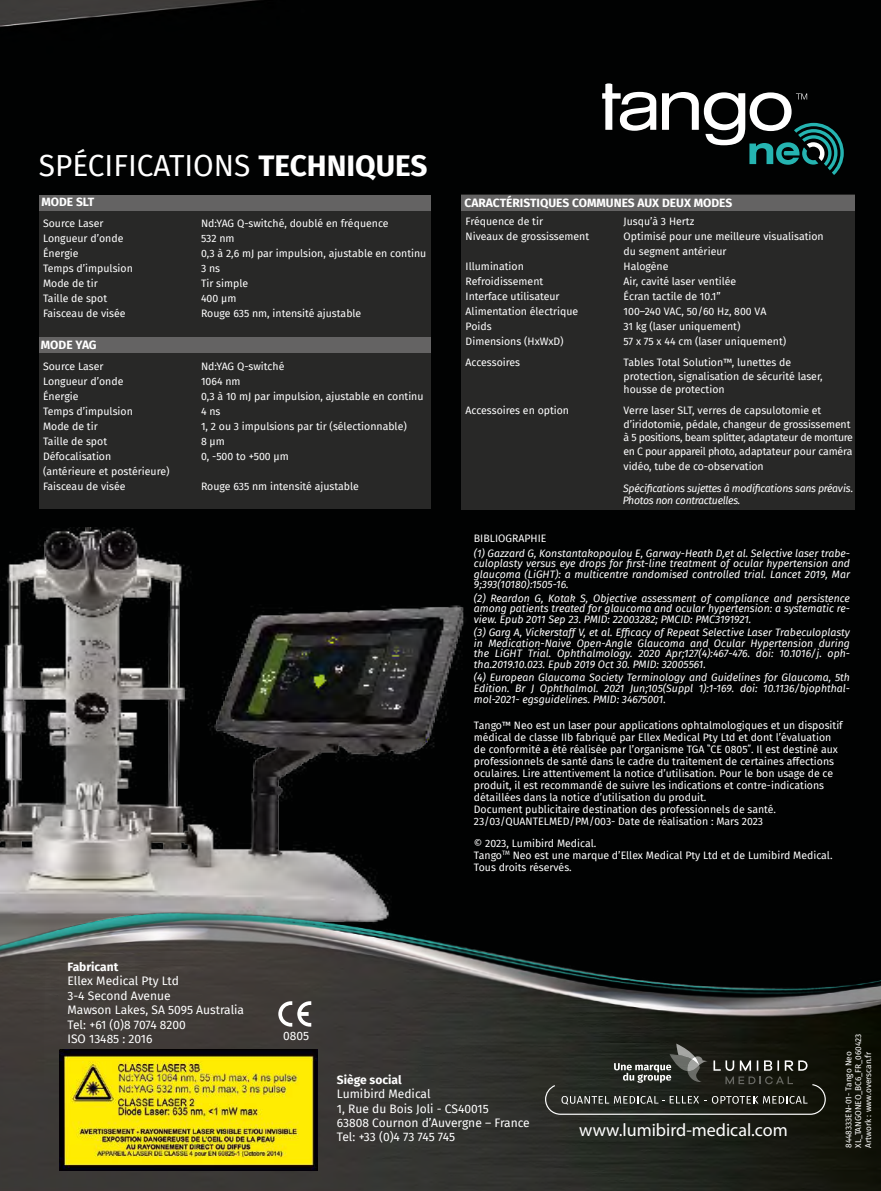
<style>
.page{position:relative;width:881px;height:1191px;background:#fff}
.page>*{position:absolute;margin:0;border:0;box-sizing:border-box;transform-origin:0 0}
.t1{font:29.85px "Fira Sans";color:#fff}
.t2{font:18px "Myriad Pro";color:#fff}
.t3{font:12px/14.4px "Fira Sans";color:#fff}
.t4{font:700 12px "Fira Sans";color:#fff}
.t5{font:10.5px/12px "Fira Sans";color:#fff}
.t6{font:italic 10.5px/10.5px "Fira Sans";color:#fff;text-align:justify}
.t7{font:italic 10.5px/12px "Fira Sans";letter-spacing:-.03em;color:#fff}
.t8{font:8.25px/9.9px "Fira Sans";color:#fff}
.s1{font-weight:700}
</style>
<div class="page">
<div style="left:0;top:0;width:880px;height:849px;background:#010202"></div>
<svg style="left:602px;top:83px;width:241px;height:92px;background:#2d3737"></svg>
<div style="left:39px;top:196px;width:391px;height:313px;background:#282827"></div>
<div style="left:461px;top:195px;width:393px;height:315px;background:#282827"></div>
<img style="left:0;top:527px;width:492px;height:322px">
<img style="left:0;top:849px;width:880px;height:342px">
<div style="left:39px;top:337px;width:391px;height:15px;background:#646363"></div>
<div style="left:39px;top:195px;width:391px;height:15px;background:#646363"></div>
<div style="left:461px;top:195px;width:393px;height:15px;background:#646363"></div>
<img style="left:59px;top:1049px;width:258px;height:121px">
<svg style="left:278px;top:1001px;width:33px;height:25px"></svg>
<svg style="left:545px;top:1043px;width:280px;height:71px;background:#30332c"></svg>
<h1 class="t1" style="left:39px;top:143px;width:390px">SPÉCIFICATIONS <span class="s1">TECHNIQUES</span></h1>
<p class="t5" style="left:43px;top:193px;width:62px;line-height:19.5px">Énerg<br>Source Laser</p>
<p class="t4" style="left:41px;top:192px;width:54px">MODE SLT</p>
<p class="t5" style="left:201px;top:217px;width:189px">Nd:YAG Q-switché, doublé en fréquence</p>
<p class="t5" style="left:43px;top:232px;width:82px">Longueur d’onde</p>
<p class="t5" style="left:201px;top:232px;width:35px">532 nm</p>
<p class="t5" style="left:43px;top:247px;width:37px">Énergie</p>
<p class="t5" style="left:201px;top:247px;width:227px">0,3 à 2,6 mJ par impulsion, ajustable en continu</p>
<p class="t5" style="left:43px;top:262px;width:91px">Temps d’impulsion</p>
<p class="t5" style="left:201px;top:262px;width:21px">3 ns</p>
<p class="t5" style="left:43px;top:277px;width:56px">Mode de tir</p>
<p class="t5" style="left:201px;top:277px;width:49px">Tir simple</p>
<p class="t5" style="left:43px;top:292px;width:66px">Taille de spot</p>
<p class="t5" style="left:201px;top:292px;width:37px">400 μm</p>
<p class="t5" style="left:43px;top:307px;width:84px">Faisceau de visée</p>
<p class="t5" style="left:201px;top:307px;width:162px">Rouge 635 nm, intensité ajustable</p>
<p class="t4" style="left:41px;top:335px;width:57px">MODE YAG</p>
<p class="t5" style="left:43px;top:360px;width:62px">Source Laser</p>
<p class="t5" style="left:201px;top:360px;width:85px">Nd:YAG Q-switché</p>
<p class="t5" style="left:43px;top:375px;width:82px">Longueur d’onde</p>
<p class="t5" style="left:201px;top:375px;width:41px">1064 nm</p>
<p class="t5" style="left:43px;top:390px;width:37px">Énergie</p>
<p class="t5" style="left:201px;top:390px;width:224px">0,3 à 10 mJ par impulsion, ajustable en continu</p>
<p class="t5" style="left:43px;top:405px;width:91px">Temps d’impulsion</p>
<p class="t5" style="left:201px;top:405px;width:21px">4 ns</p>
<p class="t5" style="left:43px;top:420px;width:56px">Mode de tir</p>
<p class="t5" style="left:201px;top:420px;width:207px">1, 2 ou 3 impulsions par tir (sélectionnable)</p>
<p class="t5" style="left:43px;top:435px;width:66px">Taille de spot</p>
<p class="t5" style="left:201px;top:435px;width:25px">8 μm</p>
<p class="t5" style="left:43px;top:450px;width:70px">Défocalisation</p>
<p class="t5" style="left:201px;top:450px;width:89px">0, -500 to +500 μm</p>
<p class="t5" style="left:43px;top:463px;width:128px;line-height:15px">(antérieure et postérieure)<br>Faisceau de visée</p>
<p class="t5" style="left:201px;top:480px;width:159px">Rouge 635 nm intensité ajustable</p>
<p class="t4" style="left:464px;top:193px;width:269px">CARACTÉRISTIQUES COMMUNES AUX DEUX MODES</p>
<p class="t5" style="left:465px;top:215px;width:79px">Fréquence de tir</p>
<p class="t5" style="left:623px;top:215px;width:72px">Jusqu’à 3 Hertz</p>
<p class="t5" style="left:465px;top:230px;width:125px">Niveaux de grossissement</p>
<p class="t5" style="left:623px;top:229px;width:202px;line-height:15px">Optimisé pour une meilleure visualisation du segment antérieur</p>
<p class="t5" style="left:465px;top:260px;width:60px">Illumination</p>
<p class="t5" style="left:623px;top:260px;width:46px">Halogène</p>
<p class="t5" style="left:465px;top:275px;width:79px">Refroidissement</p>
<p class="t5" style="left:623px;top:275px;width:114px">Air, cavité laser ventilée</p>
<p class="t5" style="left:465px;top:290px;width:95px">Interface utilisateur</p>
<p class="t5" style="left:623px;top:290px;width:99px">Écran tactile de 10.1”</p>
<p class="t5" style="left:465px;top:305px;width:114px">Alimentation électrique</p>
<p class="t5" style="left:623px;top:305px;width:144px">100–240 VAC, 50/60 Hz, 800 VA</p>
<p class="t5" style="left:465px;top:320px;width:28px">Poids</p>
<p class="t5" style="left:623px;top:320px;width:118px">31 kg (laser uniquement)</p>
<p class="t5" style="left:465px;top:335px;width:99px">Dimensions (HxWxD)</p>
<p class="t5" style="left:623px;top:335px;width:164px">57 x 75 x 44 cm (laser uniquement)</p>
<p class="t5" style="left:465px;top:356px;width:56px">Accessoires</p>
<p class="t5" style="left:623px;top:356px;width:200px;line-height:13.5px">Tables Total Solution™, lunettes de protection, signalisation de sécurité laser, housse de protection</p>
<p class="t5" style="left:465px;top:404px;width:105px">Accessoires en option</p>
<p class="t5" style="left:623px;top:404px;width:231px;line-height:13.5px">Verre laser SLT, verres de capsulotomie et d’iridotomie, pédale, changeur de grossissement à 5 positions, beam splitter, adaptateur de monture en C pour appareil photo, adaptateur pour caméra</p>
<p class="t5" style="left:623px;top:460px;width:141px">vidéo, tube de co-observation</p>
<p class="t7" style="left:622px;top:481px;width:232px">Spécifications sujettes à modifications sans préavis.<br>Photos non contractuelles.</p>
<p class="t5" style="left:473px;top:532px;width:74px">BIBLIOGRAPHIE</p>
<p class="t6" style="left:473px;top:548px;width:377px">(1) Gazzard G, Konstantakopoulou E, Garway-Heath D,et al. Selective laser trabe&shy;culoplasty versus eye drops for first-line treatment of ocular hypertension and glaucoma (LiGHT): a multicentre randomised controlled trial. Lancet 2019, Mar 9;393(10180):1505-16.</p>
<p class="t6" style="left:473px;top:593px;width:377px">(2) Reardon G, Kotak S, Objective assessment of compliance and persistence among patients treated for glaucoma and ocular hypertension: a systematic re&shy;view. Epub 2011 Sep 23. PMID: 22003282; PMCID: PMC3191921.</p>
<p class="t6" style="left:473px;top:627px;width:377px">(3) Garg A, Vickerstaff V, et al. Efficacy of Repeat Selective Laser Trabeculoplasty in Medication-Naive Open-Angle Glaucoma and Ocular Hypertension during the LiGHT Trial. Ophthalmology. 2020 Apr;127(4):467-476. doi: 10.1016/j. oph&shy;tha.2019.10.023. Epub 2019 Oct 30. PMID: 32005561.</p>
<p class="t6" style="left:473px;top:672px;width:377px">(4) European Glaucoma Society Terminology and Guidelines for Glaucoma, 5th Edition. Br J Ophthalmol. 2021 Jun;105(Suppl 1):1-169. doi: 10.1136/bjophthal&shy;mol-2021- egsguidelines. PMID: 34675001.</p>
<p class="t5" style="left:473px;top:719px;width:370px">Tango™ Neo est un laser pour applications ophtalmologiques et un dispositif médical de classe IIb fabriqué par Ellex Medical Pty Ltd et dont l’évaluation de conformité a été réalisée par l’organisme TGA ῝CE 0805῎. Il est destiné aux professionnels de santé dans le cadre du traitement de certaines affections oculaires. Lire attentivement la notice d’utilisation. Pour le bon usage de ce produit, il est recommandé de suivre les indications et contre-indications détaillées dans la notice d’utilisation du produit.<br>Document publicitaire destination des professionnels de santé.<br>23/03/QUANTELMED/PM/003- Date de réalisation : Mars 2023</p>
<p class="t5" style="left:473px;top:837px;width:360px">© 2023, Lumibird Medical.<br>Tango<sup>TM</sup> Neo est une marque d’Ellex Medical Pty Ltd et de Lumibird Medical.<br>Tous droits réservés.</p>
<p class="t4" style="left:67px;top:956px;width:52px">Fabricant</p>
<p class="t3" style="left:67px;top:973px;width:178px">Ellex Medical Pty Ltd<br>3-4 Second Avenue<br>Mawson Lakes, SA 5095 Australia<br>Tel: +61 (0)8 7074 8200<br>ISO 13485 : 2016</p>
<p class="t3" style="left:283px;top:1028px;width:28px">0805</p>
<p class="t4" style="left:337px;top:1069px;width:66px">Siège social</p>
<p class="t3" style="left:337px;top:1086px;width:194px">Lumibird Medical<br>1, Rue du Bois Joli - CS40015<br>63808 Cournon d’Auvergne – France<br>Tel: +33 (0)4 73 745 745</p>
<h2 class="t2" style="left:579px;top:1119px;width:210px">www.lumibird-medical.com</h2>
<p class="t8" style="left:849px;top:1149px;width:117px;rotate:-90deg">XL_TANGONEO_BC2_AN_220805<br>Artwork : www.overscan.fr</p>
<p class="t8" style="left:843px;top:1147px;width:116px;rotate:-90deg">8448333EN-01- Tango Neo<br>XL_TANGONEO_BC6_FR_060423<br>Artwork : www.overscan.fr</p>
</div>
